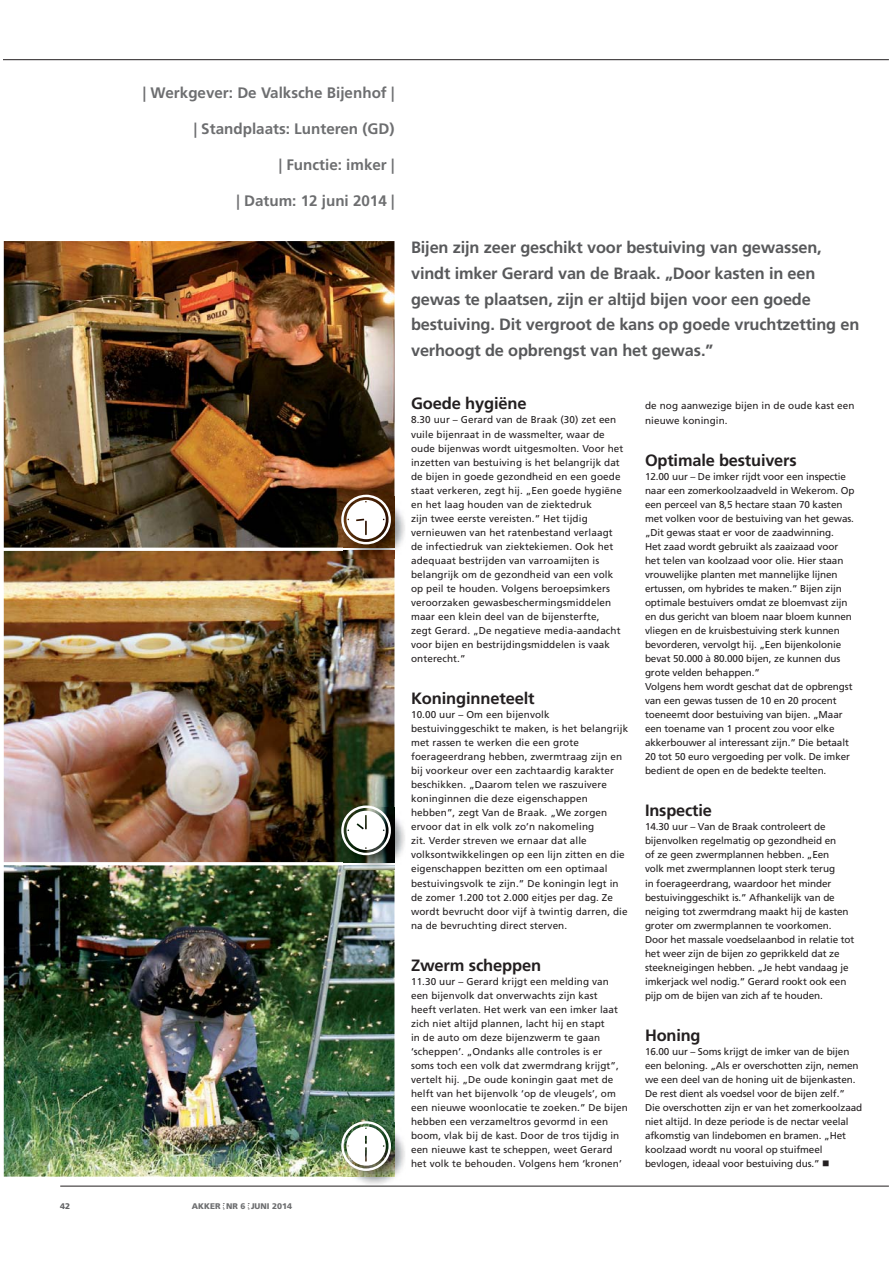
<style>
.page{position:relative;width:893px;height:1263px;background:#fff}
.page>*{position:absolute;margin:0;border:0;box-sizing:border-box;transform-origin:0 0}
.t1{font:700 16.35px/25.7px "Frutiger LT Std";letter-spacing:-.01em;color:#58595b}
.t2{font:700 16.35px "Frutiger LT Std";letter-spacing:-.01em;color:#231f20}
.t3{font:700 15.15px "Frutiger LT Std";color:#6d6e70}
.t4{font:9.9px/14.1px "Frutiger LT Std";letter-spacing:.01em;color:#231f20}
.t5{font:9.9px/14.1px "Frutiger LT Std";letter-spacing:-.01em;color:#231f20}
.t6{font:900 8.25px "Frutiger LT Std";color:#6d6e70}
.t7{font:900 8.25px "Frutiger LT Std";color:#636466}
</style>
<div class="page">
<img style="left:4px;top:865px;width:390px;height:312px">
<img style="left:4px;top:551px;width:390px;height:311px">
<img style="left:4px;top:241px;width:390px;height:307px">
<img style="left:343px;top:496px;width:62px;height:63px">
<img style="left:343px;top:551px;width:51px;height:8px">
<img style="left:343px;top:496px;width:51px;height:52px">
<svg style="left:341px;top:495px;width:50px;height:49px"></svg>
<img style="left:343px;top:807px;width:62px;height:63px">
<img style="left:343px;top:865px;width:51px;height:5px">
<img style="left:343px;top:807px;width:51px;height:55px">
<svg style="left:341px;top:806px;width:50px;height:49px"></svg>
<img style="left:354px;top:1123px;width:51px;height:61px">
<img style="left:343px;top:1123px;width:51px;height:54px">
<img style="left:341px;top:1121px;width:50px;height:50px">
<hr style="left:4px;top:59px;width:885px;height:1px;background:#231f20">
<hr style="left:60px;top:1186px;width:829px;height:1px;background:#231f20">
<h2 class="t3" style="left:143px;top:86px;width:253px">| Werkgever: De Valksche Bijenhof |</h2>
<h2 class="t3" style="left:194px;top:122px;width:202px">| Standplaats: Lunteren (GD)</h2>
<h2 class="t3" style="left:279px;top:158px;width:117px">| Functie: imker |</h2>
<h2 class="t3" style="left:236px;top:194px;width:159px">| Datum: 12 juni 2014 |</h2>
<p class="t7" style="left:60px;top:1203px;width:12px">42</p>
<p class="t6" style="left:192px;top:1203px;width:102px">AKKER NR 6 JUNI 2014</p>
<p class="t1" style="left:411px;top:236px;width:450px">Bijen zijn zeer geschikt voor bestuiving van gewassen, vindt imker Gerard van de Braak. „Door kasten in een gewas te plaatsen, zijn er altijd bijen voor een goede bestuiving. Dit vergroot de kans op goede vruchtzetting en verhoogt de opbrengst van het gewas.”</p>
<h1 class="t2" style="left:411px;top:397px;width:117px">Goede hygiëne</h1>
<p class="t4" style="left:411px;top:413px;width:214px">8.30 uur – Gerard van de Braak (30) zet een vuile bijenraat in de wassmelter, waar de oude bijenwas wordt uitgesmolten. Voor het inzetten van bestuiving is het belangrijk dat de bijen in goede gezondheid en een goede staat verkeren, zegt hij. „Een goede hygiëne en het laag houden van de ziektedruk<br>zijn twee eerste vereisten.” Het tijdig vernieuwen van het ratenbestand verlaagt de infectiedruk van ziektekiemen. Ook het adequaat bestrijden van varroamijten is belangrijk om de gezondheid van een volk op peil te houden. Volgens beroepsimkers veroorzaken gewasbeschermingsmiddelen maar een klein deel van de bijensterfte,<br>zegt Gerard. „De negatieve media-aandacht voor bijen en bestrijdingsmiddelen is vaak onterecht.”</p>
<h1 class="t2" style="left:411px;top:691px;width:125px">Koninginneteelt</h1>
<p class="t4" style="left:411px;top:708px;width:219px">10.00 uur – Om een bijenvolk bestuivinggeschikt te maken, is het belangrijk met rassen te werken die een grote foerageerdrang hebben, zwermtraag zijn en bij voorkeur over een zachtaardig karakter beschikken. „Daarom telen we raszuivere koninginnen die deze eigenschappen hebben”, zegt Van de Braak. „We zorgen ervoor dat in elk volk zo’n nakomeling<br>zit. Verder streven we ernaar dat alle volksontwikkelingen op een lijn zitten en die eigenschappen bezitten om een optimaal bestuivingsvolk te zijn.” De koningin legt in de zomer 1.200 tot 2.000 eitjes per dag. Ze wordt bevrucht door vijf à twintig darren, die na de bevruchting direct sterven.</p>
<h1 class="t2" style="left:411px;top:958px;width:132px">Zwerm scheppen</h1>
<p class="t4" style="left:411px;top:975px;width:218px">11.30 uur – Gerard krijgt een melding van een bijenvolk dat onverwachts zijn kast<br>heeft verlaten. Het werk van een imker laat zich niet altijd plannen, lacht hij en stapt<br>in de auto om deze bijenzwerm te gaan ‘scheppen’. „Ondanks alle controles is er<br>soms toch een volk dat zwermdrang krijgt”, vertelt hij. „De oude koningin gaat met de helft van het bijenvolk ‘op de vleugels’, om een nieuwe woonlocatie te zoeken.” De bijen hebben een verzameltros gevormd in een boom, vlak bij de kast. Door de tros tijdig in een nieuwe kast te scheppen, weet Gerard het volk te behouden. Volgens hem ‘kronen’</p>
<p class="t4" style="left:645px;top:399px;width:211px">de nog aanwezige bijen in de oude kast een nieuwe koningin.</p>
<h1 class="t2" style="left:645px;top:453px;width:153px">Optimale bestuivers</h1>
<p class="t5" style="left:645px;top:470px;width:211px">12.00 uur – De imker rijdt voor een inspectie naar een zomerkoolzaadveld in Wekerom. Op een perceel van 8,5 hectare staan 70 kasten met volken voor de bestuiving van het gewas. „Dit gewas staat er voor de zaadwinning.<br>Het zaad wordt gebruikt als zaaizaad voor het telen van koolzaad voor olie. Hier staan vrouwelijke planten met mannelijke lijnen ertussen, om hybrides te maken.” Bijen zijn optimale bestuivers omdat ze bloemvast zijn en dus gericht van bloem naar bloem kunnen vliegen en de kruisbestuiving sterk kunnen bevorderen, vervolgt hij. „Een bijenkolonie bevat 50.000 à 80.000 bijen, ze kunnen dus grote velden behappen.”<br>Volgens hem wordt geschat dat de opbrengst van een gewas tussen de 10 en 20 procent toeneemt door bestuiving van bijen. „Maar een toename van 1 procent zou voor elke akkerbouwer al interessant zijn.” Die betaalt 20 tot 50 euro vergoeding per volk. De imker bedient de open en de bedekte teelten.</p>
<h1 class="t2" style="left:645px;top:804px;width:68px">Inspectie</h1>
<p class="t5" style="left:645px;top:820px;width:211px">14.30 uur – Van de Braak controleert de bijenvolken regelmatig op gezondheid en<br>of ze geen zwermplannen hebben. „Een<br>volk met zwermplannen loopt sterk terug<br>in foerageerdrang, waardoor het minder bestuivinggeschikt is.” Afhankelijk van de neiging tot zwermdrang maakt hij de kasten groter om zwermplannen te voorkomen.<br>Door het massale voedselaanbod in relatie tot het weer zijn de bijen zo geprikkeld dat ze steekneigingen hebben. „Je hebt vandaag je imkerjack wel nodig.” Gerard rookt ook een pijp om de bijen van zich af te houden.</p>
<h1 class="t2" style="left:645px;top:1028px;width:57px">Honing</h1>
<p class="t5" style="left:645px;top:1045px;width:219px">16.00 uur – Soms krijgt de imker van de bijen een beloning. „Als er overschotten zijn, nemen we een deel van de honing uit de bijenkasten.<br>De rest dient als voedsel voor de bijen zelf.” Die overschotten zijn er van het zomerkoolzaad niet altijd. In deze periode is de nectar veelal afkomstig van lindebomen en bramen. „Het koolzaad wordt nu vooral op stuifmeel bevlogen, ideaal voor bestuiving dus.”</p>
</div>
